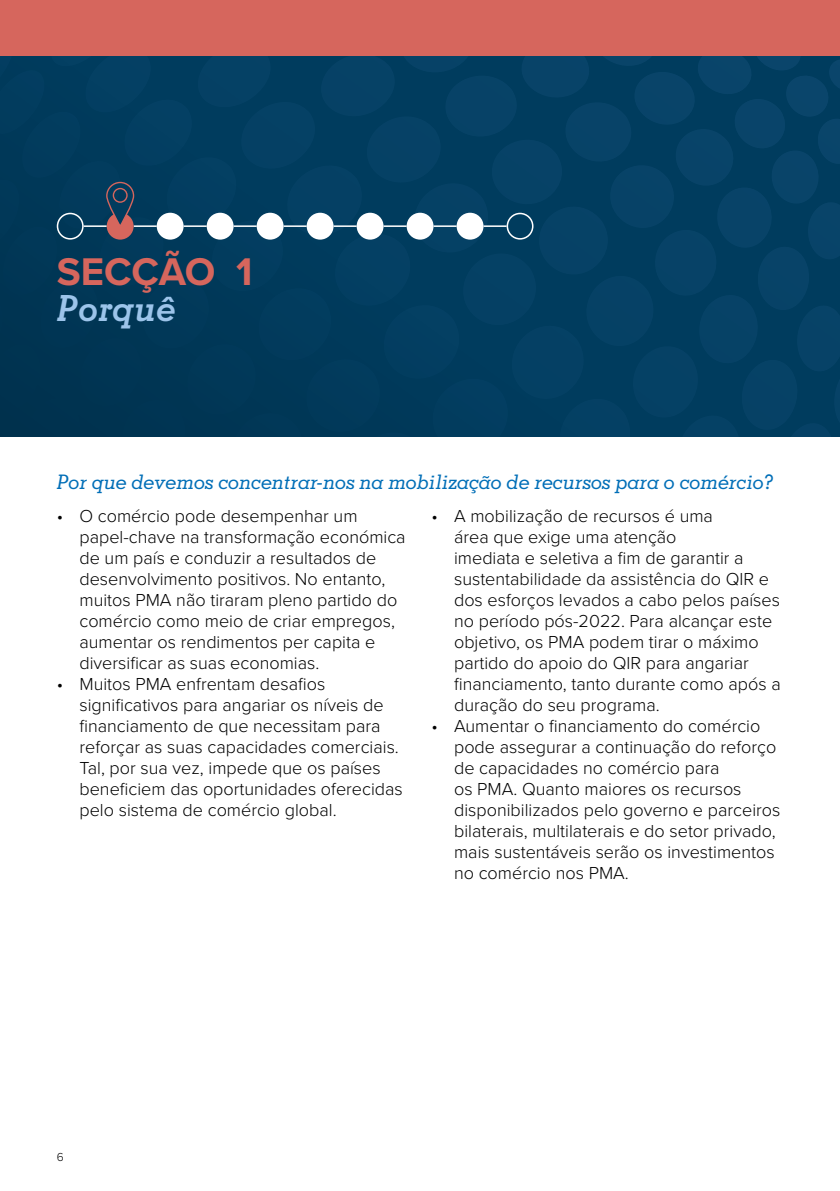
<style>
.page{position:relative;width:840px;height:1191px;background:#fff}
.page>*{position:absolute;margin:0;border:0;box-sizing:border-box;transform-origin:0 0}
.t1{font:700 40px "Proxima Nova";color:#d6665d}
.t2{font:italic 700 36px "Memphis LT Std";color:#9cc4ea}
.t3{font:italic 500 20px "Memphis LT Std";letter-spacing:-.01em;color:#006eb7}
.t4{font:300 18px/21px "Proxima Nova";color:#000}
.t5{font:300 12px "Proxima Nova";color:#000}
</style>
<div class="page">
<svg style="left:0;top:0;width:839px;height:437px;background:#204460"></svg>
<h1 class="t1" style="left:57px;top:241px;width:197px">SECÇÃO 1</h1>
<h2 class="t2" style="left:57px;top:285px;width:122px">Porquê</h2>
<p class="t3" style="left:57px;top:470px;width:718px">Por que devemos concentrar-nos na mobilização de recursos para o comércio?</p>
<p class="t4" style="left:79px;top:504px;width:327px;text-indent:-23px">• O comércio pode desempenhar um papel-chave na transformação económica de um país e conduzir a resultados de desenvolvimento positivos. No entanto, muitos PMA não tiraram pleno partido do comércio como meio de criar empregos, aumentar os rendimentos per capita e diversificar as suas economias.</p>
<p class="t4" style="left:79px;top:672px;width:325px;text-indent:-23px">• Muitos PMA enfrentam desafios significativos para angariar os níveis de financiamento de que necessitam para reforçar as suas capacidades comerciais.<br>Tal, por sua vez, impede que os países beneficiem das oportunidades oferecidas pelo sistema de comércio global.</p>
<p class="t4" style="left:454px;top:504px;width:328px;text-indent:-23px">• A mobilização de recursos é uma<br>área que exige uma atenção<br>imediata e seletiva a fim de garantir a sustentabilidade da assistência do QIR e dos esforços levados a cabo pelos países no período pós-2022. Para alcançar este objetivo, os PMA podem tirar o máximo partido do apoio do QIR para angariar financiamento, tanto durante como após a duração do seu programa.</p>
<p class="t4" style="left:454px;top:714px;width:328px;text-indent:-23px">• Aumentar o financiamento do comércio pode assegurar a continuação do reforço de capacidades no comércio para<br>os PMA. Quanto maiores os recursos disponibilizados pelo governo e parceiros bilaterais, multilaterais e do setor privado, mais sustentáveis serão os investimentos no comércio nos PMA.</p>
<p class="t5" style="left:57px;top:1147px;width:9px">6</p>
</div>
